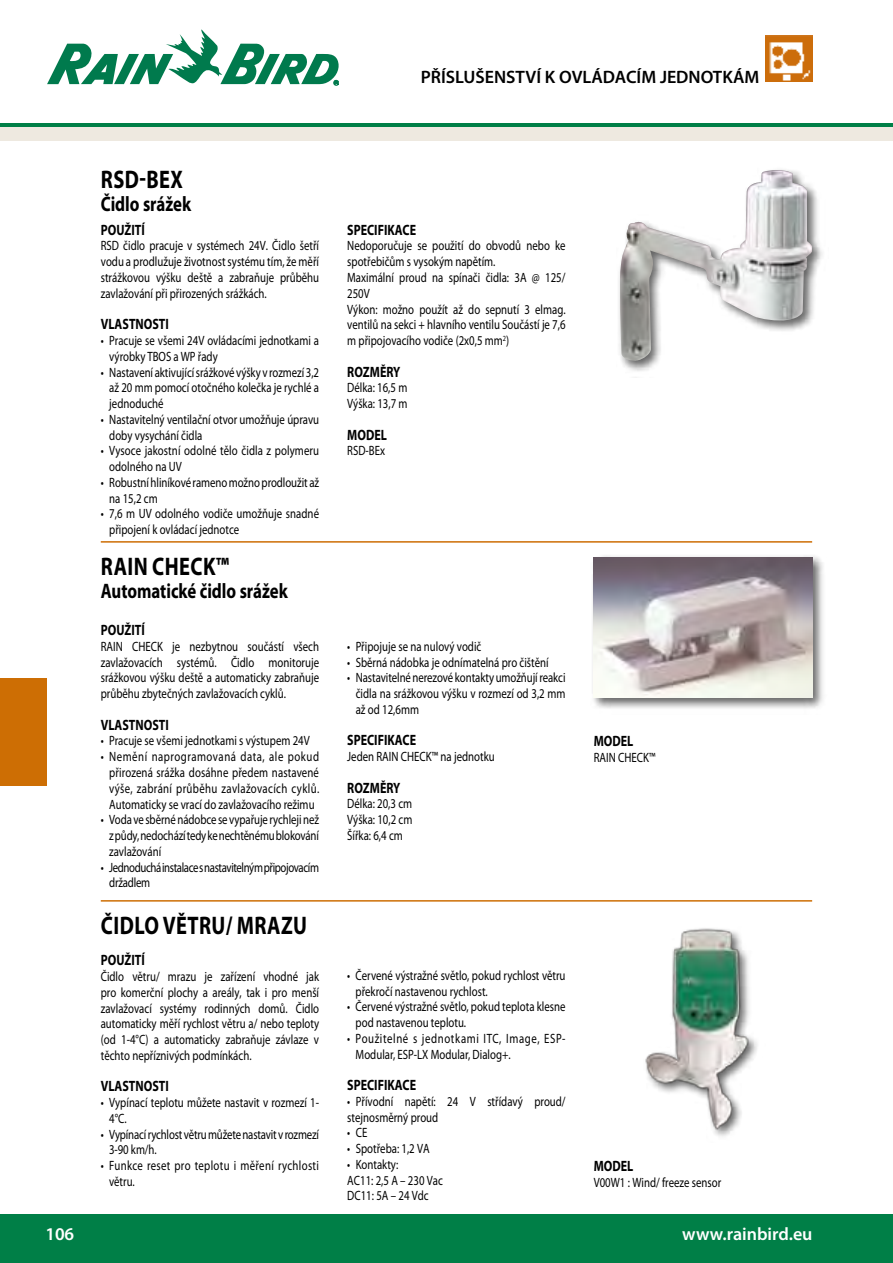
<style>
.page{position:relative;width:893px;height:1263px;background:#fff}
.page>*{position:absolute;margin:0;border:0;box-sizing:border-box;transform-origin:0 0}
.t1{font:700 25.5px "Myriad Pro";letter-spacing:.02em;color:#000;scale:.8 1}
.t2{font:700 21px "Myriad Pro";color:#000;scale:.8 1}
.t3{font:600 18px "Myriad Pro";color:#000}
.t4{font:600 18px "Myriad Pro";color:#fff}
.t5{font:700 15px "Myriad Pro";color:#000;scale:.8 1}
.t6{font:13.5px/15.8px "Myriad Pro";color:#000;scale:.8 1}
.t7{font:13.5px/15.8px "Myriad Pro";letter-spacing:.05em;color:#000;scale:.8 1}
.t8{font:13.5px/15.8px "Myriad Pro";letter-spacing:-.035em;color:#000;scale:.8 1}
.t9{font:13.5px/15.8px "Myriad Pro";letter-spacing:.03em;color:#000;scale:.8 1}
</style>
<div class="page">
<img style="left:766px;top:35px;width:46px;height:47px">
<svg style="left:47px;top:29px;width:292px;height:57px"></svg>
<div style="left:0;top:123px;width:893px;height:5px;background:#007f47"></div>
<div style="left:0;top:127px;width:893px;height:14px;background:#eee9e0"></div>
<div style="left:0;top:1215px;width:893px;height:48px;background:#007f47"></div>
<div style="left:0;top:678px;width:47px;height:107px;background:#cd6e04"></div>
<img style="left:645px;top:928px;width:112px;height:205px">
<div style="left:616px;top:166px;width:215px;height:214px;background:#000;opacity:.6"></div>
<img style="left:620px;top:170px;width:192px;height:191px">
<div style="left:590px;top:553px;width:241px;height:164px;background:#000;opacity:.6"></div>
<img style="left:594px;top:557px;width:218px;height:141px">
<hr style="left:101px;top:541px;width:711px;height:2px;background:#cd6e04">
<hr style="left:101px;top:900px;width:711px;height:2px;background:#cd6e04">
<h3 class="t3" style="left:421px;top:66px;width:340px">PŘÍSLUŠENSTVÍ K OVLÁDACÍM JEDNOTKÁM</h3>
<h1 class="t1" style="left:101px;top:163px;width:103px">RSD-BEx</h1>
<h2 class="t2" style="left:101px;top:191px;width:114px">Čidlo srážek</h2>
<p class="t5" style="left:101px;top:220px;width:57px">POUŽITÍ</p>
<p class="t6" style="left:101px;top:238px;width:274px;text-align:justify">RSD čidlo pracuje v systémech 24V. Čidlo šetří vodu a prodlužuje životnost systému tím, že měří strážkovou výšku deště a zabraňuje průběhu zavlažování při přirozených srážkách.</p>
<p class="t5" style="left:101px;top:314px;width:87px">VLASTNOSTI</p>
<p class="t6" style="left:109px;top:332px;width:264px;text-indent:-8px">• Pracuje se všemi 24V ovládacími jednotkami a výrobky TBOS a WP řady</p>
<p class="t6" style="left:109px;top:364px;width:264px;text-align:justify;text-indent:-8px">• Nastavení aktivujícísrážkové výšky v rozmezí 3,2 až 20 mm pomocí otočného kolečka je rychlé a jednoduché</p>
<p class="t6" style="left:109px;top:411px;width:264px;text-indent:-8px">• Nastavitelný ventilační otvor umožňuje úpravu doby vysychání čidla</p>
<p class="t6" style="left:109px;top:443px;width:264px;text-indent:-8px">• Vysoce jakostní odolné tělo čidla z polymeru odolného na UV</p>
<p class="t6" style="left:109px;top:474px;width:264px;text-indent:-8px">• Robustní hliníkové rameno možno prodloužit až na 15,2 cm</p>
<p class="t6" style="left:109px;top:506px;width:264px;text-indent:-8px">• 7,6 m UV odolného vodiče umožňuje snadné připojení k ovládací jednotce</p>
<h1 class="t1" style="left:101px;top:550px;width:162px">RAIN CHECK™</h1>
<h2 class="t2" style="left:101px;top:577px;width:235px">Automatické čidlo srážek</h2>
<p class="t5" style="left:101px;top:620px;width:57px">POUŽITÍ</p>
<p class="t6" style="left:101px;top:638px;width:274px;text-align:justify">RAIN CHECK je nezbytnou součástí všech zavlažovacích systémů. Čidlo monitoruje srážkovou výšku deště a automaticky zabraňuje průběhu zbytečných zavlažovacích cyklů.</p>
<p class="t5" style="left:101px;top:715px;width:87px">VLASTNOSTI</p>
<p class="t6" style="left:101px;top:733px;width:263px">• Pracuje se všemi jednotkami s výstupem 24V</p>
<p class="t6" style="left:109px;top:749px;width:264px;text-align:justify;text-indent:-8px">• Nemění naprogramovaná data, ale pokud přirozená srážka dosáhne předem nastavené výše, zabrání průběhu zavlažovacích cyklů.<br>Automaticky se vrací do zavlažovacího režimu</p>
<p class="t6" style="left:109px;top:812px;width:264px;text-align:justify;text-indent:-8px">• Voda ve sběrné nádobce se vypařuje rychleji než z půdy, nedochází tedy ke nechtěnému blokování zavlažování</p>
<p class="t8" style="left:109px;top:859px;width:264px;text-indent:-8px">• Jednoducháinstalacesnastavitelnýmpřipojovacím držadlem</p>
<h1 class="t1" style="left:101px;top:909px;width:259px">ČIDLO VĚTRU/ MRAZU</h1>
<p class="t5" style="left:101px;top:950px;width:57px">POUŽITÍ</p>
<p class="t6" style="left:101px;top:968px;width:275px;text-align:justify">Čidlo větru/ mrazu je zařízení vhodné jak pro komerční plochy a areály, tak i pro menší zavlažovací systémy rodinných domů. Čidlo automaticky měří rychlost větru a/ nebo teploty (od 1-4°C) a automaticky zabraňuje závlaze v těchto nepříznivých podmínkách.</p>
<p class="t5" style="left:101px;top:1076px;width:87px">VLASTNOSTI</p>
<p class="t6" style="left:109px;top:1094px;width:264px;text-indent:-8px">• Vypínací teplotu můžete nastavit v rozmezí 1-<br>4°C.</p>
<p class="t6" style="left:109px;top:1126px;width:264px;text-indent:-8px">• Vypínacírychlost větrumůžetenastavit v rozmezí<br>3-90 km/h.</p>
<p class="t9" style="left:109px;top:1157px;width:264px;text-indent:-8px">• Funkce reset pro teplotu i měření rychlosti větru.</p>
<p class="t5" style="left:347px;top:220px;width:88px">SPECIFIKACE</p>
<p class="t6" style="left:347px;top:238px;width:274px">Nedoporučuje se použití do obvodů nebo ke spotřebičům s vysokým napětím.<br>Maximální proud na spínači čidla: 3A @ 125/ 250V<br>Výkon: možno použít až do sepnutí 3 elmag. ventilů na sekci + hlavního ventilu Součástí je 7,6 m připojovacího vodiče (2x0,5 mm<sup>2</sup>)</p>
<p class="t5" style="left:347px;top:362px;width:68px">ROZMĚRY</p>
<p class="t6" style="left:347px;top:380px;width:77px">Délka: 16,5 m<br>Výška: 13,7 m</p>
<p class="t5" style="left:347px;top:425px;width:51px">MODEL</p>
<p class="t6" style="left:347px;top:443px;width:49px">RSD-BEx</p>
<p class="t6" style="left:347px;top:638px;width:169px">• Připojuje se na nulový vodič</p>
<p class="t6" style="left:347px;top:654px;width:253px">• Sběrná nádobka je odnímatelná pro čištění</p>
<p class="t6" style="left:356px;top:670px;width:264px;text-align:justify;text-indent:-8px">• Nastavitelné nerezové kontakty umožňujíreakci čidla na srážkovou výšku v rozmezí od 3,2 mm až od 12,6mm</p>
<p class="t5" style="left:347px;top:730px;width:88px">SPECIFIKACE</p>
<p class="t6" style="left:347px;top:748px;width:186px">Jeden RAIN CHECK™ na jednotku</p>
<p class="t5" style="left:347px;top:778px;width:68px">ROZMĚRY</p>
<p class="t6" style="left:347px;top:796px;width:83px;text-align:justify">Délka: 20,3 cm Výška: 10,2 cm Šířka: 6,4 cm</p>
<p class="t5" style="left:594px;top:731px;width:51px">MODEL</p>
<p class="t6" style="left:594px;top:749px;width:79px">RAIN CHECK™</p>
<p class="t6" style="left:356px;top:967px;width:264px;text-indent:-8px">• Červené výstražné světlo, pokud rychlost větru překročí nastavenou rychlost.</p>
<p class="t6" style="left:356px;top:999px;width:264px;text-indent:-8px">• Červené výstražné světlo, pokud teplota klesne pod nastavenou teplotu.</p>
<p class="t7" style="left:356px;top:1030px;width:264px;text-indent:-8px">• Použitelné s jednotkami ITC, Image, ESP-<br>Modular, ESP-LX Modular, Dialog+.</p>
<p class="t5" style="left:347px;top:1075px;width:88px">SPECIFIKACE</p>
<p class="t6" style="left:347px;top:1093px;width:275px">• Přívodní napětí: 24 V střídavý proud/ stejnosměrný proud</p>
<p class="t6" style="left:347px;top:1125px;width:27px">• CE</p>
<p class="t6" style="left:347px;top:1140px;width:105px">• Spotřeba: 1,2 VA</p>
<p class="t6" style="left:347px;top:1156px;width:121px">• Kontakty:<br>AC11: 2,5 A – 230 Vac<br>DC11: 5A – 24 Vdc</p>
<p class="t5" style="left:594px;top:1156px;width:51px">MODEL</p>
<p class="t6" style="left:594px;top:1174px;width:161px">V00W1 : Wind/ freeze sensor</p>
<h3 class="t4" style="left:45px;top:1221px;width:59px">106106</h3>
<h3 class="t4" style="left:682px;top:1220px;width:132px">www.rainbird.eu</h3>
</div>
